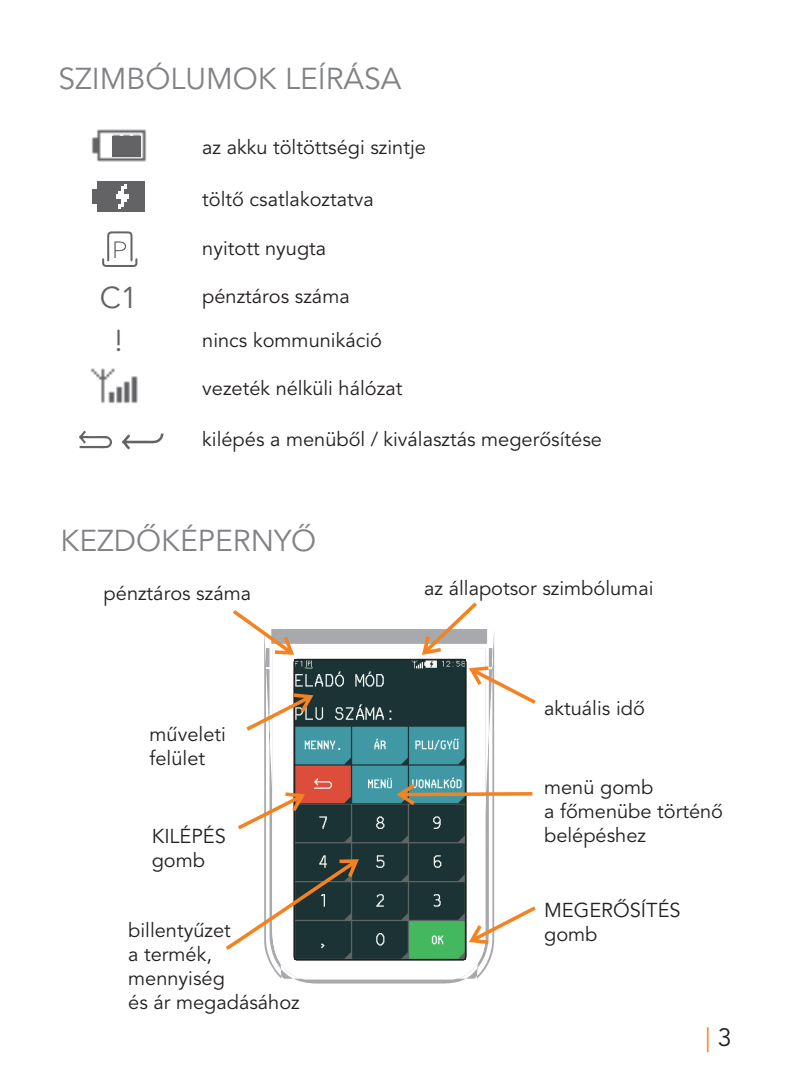
<style>
.page{position:relative;width:787px;height:1092px;background:#fff}
.page>*{position:absolute;margin:0;border:0;box-sizing:border-box;transform-origin:0 0}
.t1{font:30px "Avenir LT Pro";color:#808285}
.t2{font:30px "Avenir LT Pro";color:#636366}
.t3{font:25px "Avenir LT Pro";color:#f58220}
.t4{font:20px/24px "Avenir LT Pro";color:#231f20}
.s1{color:#231f20}
</style>
<div class="page">
<svg style="left:102px;top:231px;width:36px;height:36px"></svg>
<svg style="left:122px;top:433px;width:41px;height:16px"></svg>
<svg style="left:79px;top:430px;width:33px;height:18px"></svg>
<svg style="left:264px;top:629px;width:230px;height:354px;fill:#aaabaf"></svg>
<svg style="left:272px;top:648px;width:213px;height:331px"></svg>
<img style="left:92px;top:181px;width:53px;height:31px">
<img style="left:91px;top:129px;width:56px;height:33px">
<div style="left:112px;top:136px;width:29px;height:20px;background:#636366"></div>
<img style="left:90px;top:368px;width:48px;height:36px">
<svg style="left:293px;top:658px;width:173px;height:302px;background:#35585b"></svg>
<svg style="left:469px;top:666px;width:66px;height:37px"></svg>
<svg style="left:422px;top:602px;width:55px;height:53px"></svg>
<svg style="left:233px;top:610px;width:61px;height:44px"></svg>
<svg style="left:246px;top:693px;width:67px;height:37px"></svg>
<svg style="left:226px;top:749px;width:309px;height:209px"></svg>
<h1 class="t1" style="left:58px;top:61px;width:344px">SZIMBÓLUMOK LEÍRÁSA</h1>
<p class="t4" style="left:202px;top:135px;width:225px">az akku töltöttségi szintje</p>
<h1 class="t2" style="left:100px;top:280px;width:39px">C1</h1>
<p class="t4" style="left:202px;top:188px;width:173px">töltő csatlakoztatva</p>
<p class="t4" style="left:202px;top:236px;width:126px">nyitott nyugta</p>
<p class="t4" style="left:202px;top:284px;width:149px">pénztáros száma</p>
<h1 class="t2" style="left:114px;top:323px;width:10px">!</h1>
<p class="t4" style="left:202px;top:328px;width:181px">nincs kommunikáció</p>
<p class="t4" style="left:202px;top:376px;width:202px">vezeték nélküli hálózat</p>
<p class="t4" style="left:202px;top:428px;width:401px">kilépés a menüből / kiválasztás megerősítése</p>
<h1 class="t1" style="left:60px;top:522px;width:257px">KEZDŐKÉPERNYŐ</h1>
<p class="t4" style="left:104px;top:581px;width:149px">pénztáros száma</p>
<p class="t4" style="left:150px;top:722px;width:78px">műveleti felület</p>
<p class="t4" style="left:152px;top:824px;width:76px">KILÉPÉS gomb</p>
<p class="t4" style="left:128px;top:918px;width:173px">billentyűzet<br>a termék, mennyiség<br>és ár megadásához</p>
<p class="t4" style="left:424px;top:576px;width:231px">az állapotsor szimbólumai</p>
<p class="t4" style="left:544px;top:696px;width:102px">aktuális idő</p>
<p class="t4" style="left:544px;top:775px;width:180px">menü gomb<br>a főmenübe történő belépéshez</p>
<p class="t4" style="left:544px;top:898px;width:138px">MEGERŐSÍTÉS gomb</p>
<p class="t3" style="left:705px;top:1022px;width:28px">| <span class="s1">3</span></p>
</div>
